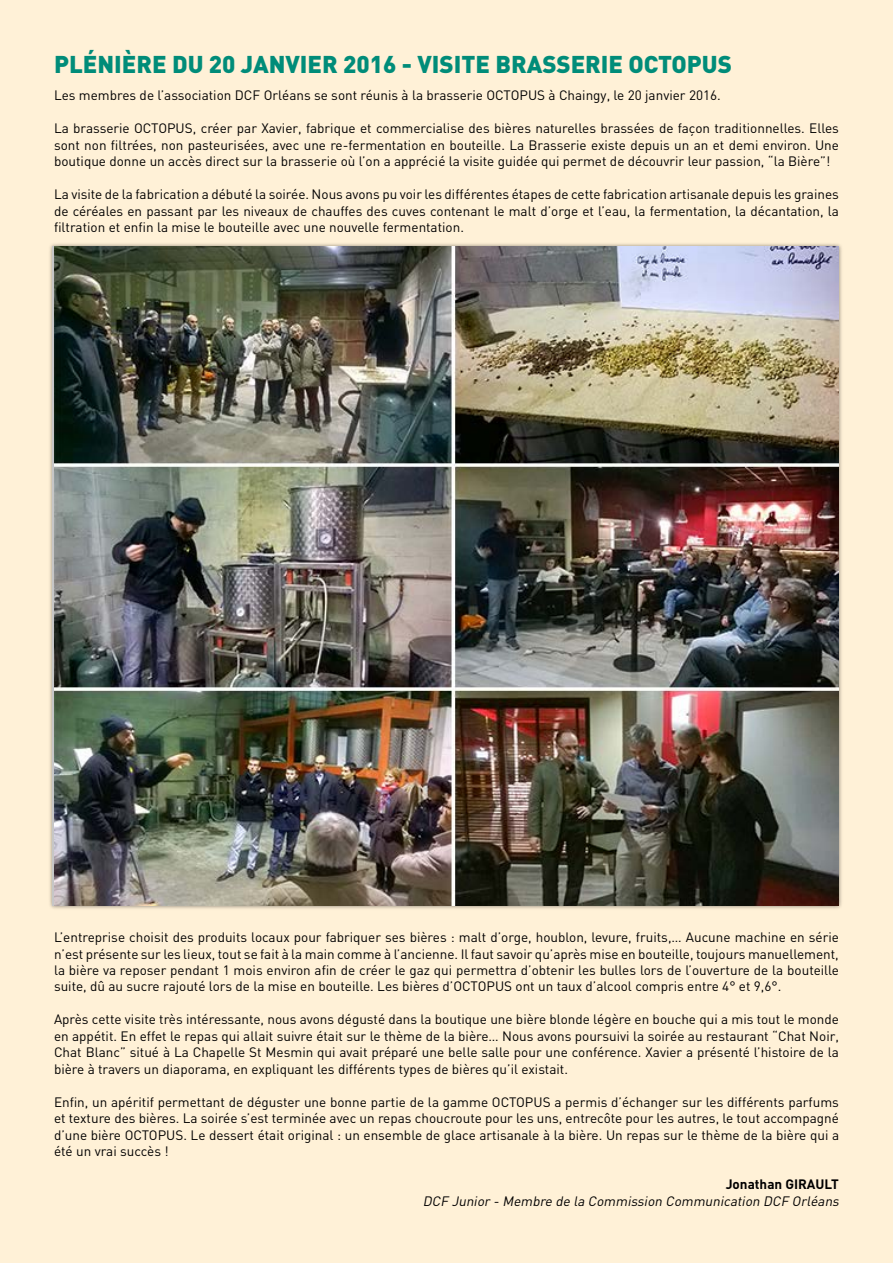
<style>
.page{position:relative;width:893px;height:1263px;background:#fff1d7}
.page>*{position:absolute;margin:0;border:0;box-sizing:border-box;transform-origin:0 0}
.t1{font:900 24px "DIN";color:#008c79}
.t2{font:13.5px/16.5px "DIN";color:#000;text-align:justify}
.t3{font:italic 13.5px "DIN";color:#000}
.t4{font:700 13.5px "DIN";color:#000}
</style>
<div class="page">
<div style="left:48px;top:242px;width:796px;height:668px;background:#000;opacity:.5"></div>
<img style="left:54px;top:247px;width:785px;height:659px">
<h1 class="t1" style="left:54px;top:49px;width:679px">PLÉNIÈRE DU 20 JANVIER 2016 - VISITE BRASSERIE OCTOPUS</h1>
<p class="t2" style="left:54px;top:87px;width:668px">Les membres de l’association DCF Orléans se sont réunis à la brasserie OCTOPUS à Chaingy, le 20 janvier 2016.</p>
<p class="t2" style="left:54px;top:120px;width:786px">La brasserie OCTOPUS, créer par Xavier, fabrique et commercialise des bières naturelles brassées de façon traditionnelles. Elles sont non filtrées, non pasteurisées, avec une re-fermentation en bouteille. La Brasserie existe depuis un an et demi environ. Une boutique donne un accès direct sur la brasserie où l’on a apprécié la visite guidée qui permet de découvrir leur passion, “la Bière”!</p>
<p class="t2" style="left:54px;top:186px;width:786px">La visite de la fabrication a débuté la soirée. Nous avons pu voir les différentes étapes de cette fabrication artisanale depuis les graines de céréales en passant par les niveaux de chauffes des cuves contenant le malt d’orge et l’eau, la fermentation, la décantation, la filtration et enfin la mise le bouteille avec une nouvelle fermentation.</p>
<p class="t2" style="left:54px;top:928px;width:787px">L’entreprise choisit des produits locaux pour fabriquer ses bières : malt d’orge, houblon, levure, fruits,… Aucune machine en série n’est présente sur les lieux, tout se fait à la main comme à l’ancienne. Il faut savoir qu’après mise en bouteille, toujours manuellement, la bière va reposer pendant 1 mois environ afin de créer le gaz qui permettra d’obtenir les bulles lors de l’ouverture de la bouteille suite, dû au sucre rajouté lors de la mise en bouteille. Les bières d’OCTOPUS ont un taux d’alcool compris entre 4° et 9,6°.</p>
<p class="t2" style="left:54px;top:1011px;width:786px">Après cette visite très intéressante, nous avons dégusté dans la boutique une bière blonde légère en bouche qui a mis tout le monde en appétit. En effet le repas qui allait suivre était sur le thème de la bière… Nous avons poursuivi la soirée au restaurant “Chat Noir, Chat Blanc” situé à La Chapelle St Mesmin qui avait préparé une belle salle pour une conférence. Xavier a présenté l’histoire de la bière à travers un diaporama, en expliquant les différents types de bières qu’il existait.</p>
<p class="t2" style="left:54px;top:1093px;width:787px">Enfin, un apéritif permettant de déguster une bonne partie de la gamme OCTOPUS a permis d’échanger sur les différents parfums et texture des bières. La soirée s’est terminée avec un repas choucroute pour les uns, entrecôte pour les autres, le tout accompagné d’une bière OCTOPUS. Le dessert était original : un ensemble de glace artisanale à la bière. Un repas sur le thème de la bière qui a été un vrai succès !</p>
<p class="t4" style="left:726px;top:1176px;width:115px">Jonathan GIRAULT</p>
<p class="t3" style="left:423px;top:1192px;width:421px">DCF Junior - Membre de la Commission Communication DCF Orléans</p>
</div>
